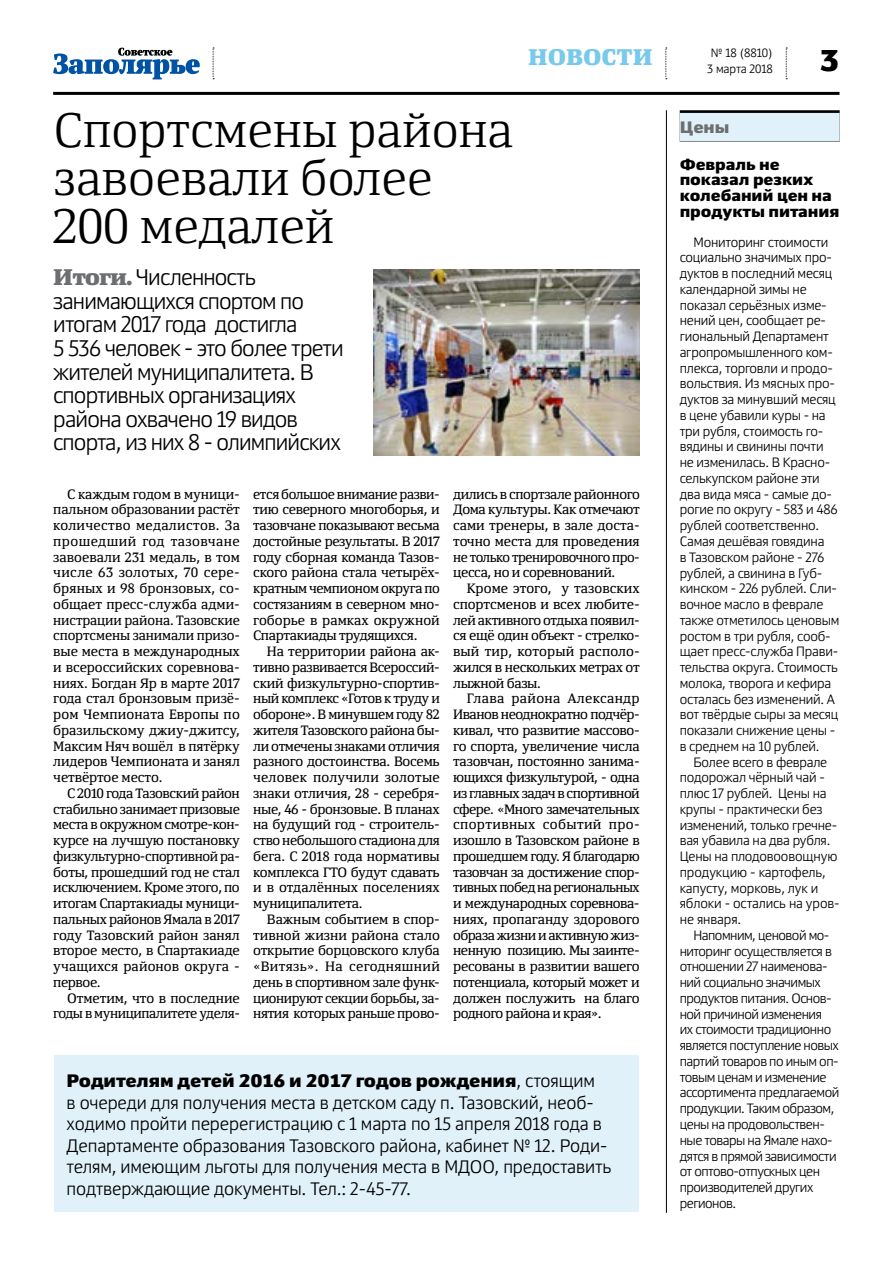
<style>
.page{position:relative;width:893px;height:1263px;background:#fff}
.page>*{position:absolute;margin:0;border:0;box-sizing:border-box;transform-origin:0 0}
.t1{font:300 48px/48px "Yefimov Serif";letter-spacing:-.005em;color:#000}
.t2{font:900 30px "Yefimov Sans";color:#000}
.t3{font:300 22.5px/23.7px "Yefimov Sans";letter-spacing:-.035em;color:#000}
.t4{font:900 22.5px "Yefimov Serif";letter-spacing:.005em;color:#78c9eb}
.t5{font:300 18px/21.6px "Yefimov Sans";letter-spacing:-.005em;color:#000}
.t6{font:900 16.5px "Yefimov Sans";color:#6d6e71}
.t7{font:900 15.75px/15.8px "Yefimov Sans";letter-spacing:-.005em;color:#000}
.t8{font:13.5px/15.8px "Yefimov Serif";letter-spacing:-.025em;color:#000;text-align:justify}
.t9{font:300 13.5px/15.8px "Yefimov Sans";letter-spacing:-.015em;color:#000}
.t10{font:300 13.5px/15.8px "Yefimov Sans";letter-spacing:-.035em;color:#000}
.t11{font:300 12px "Yefimov Sans";letter-spacing:-.005em;color:#000}
.s1{font-family:"Yefimov Serif";font-weight:900;color:#6d6e71}
.s2{font-weight:900}
</style>
<div class="page">
<div style="left:54px;top:1055px;width:585px;height:157px;background:#e1f1fa"></div>
<svg style="left:786px;top:48px;width:1px;height:31px"></svg>
<svg style="left:213px;top:48px;width:1px;height:31px"></svg>
<svg style="left:665px;top:48px;width:2px;height:31px"></svg>
<hr style="left:53px;top:92px;width:786px;height:3px;background:#000">
<svg style="left:53px;top:48px;width:147px;height:31px"></svg>
<div style="left:680px;top:110px;width:160px;height:32px;background:#080909"></div>
<div style="left:680px;top:113px;width:160px;height:28px;background:#e1f1fa"></div>
<img style="left:373px;top:269px;width:267px;height:186px">
<hr style="left:666px;top:110px;width:1px;height:1103px;background:#000">
<h3 class="t4" style="left:528px;top:42px;width:126px">НОВОСТИ</h3>
<p class="t11" style="left:711px;top:45px;width:63px">№ 18 (8810)</p>
<p class="t11" style="left:707px;top:61px;width:67px">3 марта 2018</p>
<h2 class="t2" style="left:819px;top:40px;width:21px">3</h2>
<h1 class="t1" style="left:53px;top:106px;width:462px">Спортсмены района завоевали более<br>200 медалей</h1>
<p class="t6" style="left:680px;top:117px;width:51px">Цены</p>
<p class="t7" style="left:680px;top:156px;width:161px">Февраль не показал резких колебаний цен на продукты питания</p>
<p class="t9" style="left:680px;top:234px;width:161px;text-indent:14px">Мониторинг стоимости социально значимых про&shy;дуктов в последний месяц календарной зимы не показал серьёзных изме&shy;нений цен, сообщает ре&shy;гиональный Департамент агропромышленного ком&shy;плекса, торговли и продо&shy;вольствия. Из мясных про&shy;дуктов за минувший месяц в цене убавили куры - на три рубля, стоимость го&shy;вядины и свинины почти не изменилась. В Красно&shy;селькупском районе эти два вида мяса - самые до&shy;рогие по округу - 583 и 486 рублей соответственно.<br>Самая дешёвая говядина<br>в Тазовском районе - 276 рублей, а свинина в Губ&shy;кинском - 226 рублей. Сли&shy;вочное масло в феврале также отметилось ценовым ростом в три рубля, сооб&shy;щает пресс-служба Прави&shy;тельства округа. Стоимость молока, творога и кефира осталась без изменений. А вот твёрдые сыры за месяц показали снижение цены - в среднем на 10 рублей.</p>
<p class="t9" style="left:680px;top:754px;width:161px;text-indent:14px">Более всего в феврале подорожал чёрный чай - плюс 17 рублей. Цены на крупы - практически без изменений, только гречне&shy;вая убавила на два рубля.<br>Цены на плодовоовощную продукцию - картофель, капусту, морковь, лук и яблоки - остались на уров&shy;не января.</p>
<p class="t10" style="left:680px;top:927px;width:161px;text-indent:14px">Напомним, ценовой мо&shy;ниторинг осуществляется в отношении 27 наименова&shy;ний социально значимых продуктов питания. Основ&shy;ной причиной изменения<br>их стоимости традиционно является поступление новых партий товаров по иным оп&shy;товым ценам и изменение ассортимента предлагаемой продукции. Таким образом, цены на продовольствен&shy;ные товары на Ямале нахо&shy;дятся в прямой зависимости от оптово-отпускных цен производителей других регионов.</p>
<h3 class="t3" style="left:53px;top:265px;width:292px"><span class="s1">Итоги.</span> Численность занимающихся спортом по итогам 2017 года достигла<br>5 536 человек - это более трети жителей муниципалитета. В спортивных организациях района охвачено 19 видов спорта, из них 8 - олимпийских</h3>
<p class="t8" style="left:253px;top:486px;width:188px">ется большое внимание разви&shy;тию северного многоборья, и тазовчане показывают весьма достойные результаты. В 2017 году сборная команда Тазов&shy;ского района стала четырёх&shy;кратным чемпионом округа по состязаниям в северном мно&shy;гоборье в рамках окружной Спартакиады трудящихся.</p>
<p class="t8" style="left:253px;top:643px;width:188px;text-indent:14px">На территории района ак&shy;тивно развивается Всероссий&shy;ский физкультурно-спортив&shy;ный комплекс «Готов к труду и обороне». В минувшем году 82 жителя Тазовского района бы&shy;ли отмечены знаками отличия разного достоинства. Восемь человек получили золотые знаки отличия, 28 - серебря&shy;ные, 46 - бронзовые. В планах на будущий год - строитель&shy;ство небольшого стадиона для бега. С 2018 года нормативы комплекса ГТО будут сдавать и в отдалённых поселениях муниципалитета.</p>
<p class="t8" style="left:253px;top:911px;width:188px;text-indent:14px">Важным событием в спор&shy;тивной жизни района стало открытие борцовского клуба «Витязь». На сегодняшний день в спортивном зале функ&shy;ционируют секции борьбы, за&shy;нятия которых раньше прово-</p>
<p class="t8" style="left:453px;top:486px;width:188px">дились в спортзале районного Дома культуры. Как отмечают сами тренеры, в зале доста&shy;точно места для проведения не только тренировочного про&shy;цесса, но и соревнований.</p>
<p class="t8" style="left:453px;top:580px;width:188px;text-indent:14px">Кроме этого, у тазовских спортсменов и всех любите&shy;лей активного отдыха появил&shy;ся ещё один объект - стрелко&shy;вый тир, который располо&shy;жился в нескольких метрах от лыжной базы.</p>
<p class="t8" style="left:453px;top:691px;width:188px;text-indent:14px">Глава района Александр Иванов неоднократно подчёр&shy;кивал, что развитие массово&shy;го спорта, увеличение числа тазовчан, постоянно занима&shy;ющихся физкультурой, - одна из главных задач в спортивной сфере. «Много замечательных спортивных событий про&shy;изошло в Тазовском районе в прошедшем году. Я благодарю тазовчан за достижение спор&shy;тивных побед на региональных и международных соревнова&shy;ниях, пропаганду здорового образа жизни и активную жиз&shy;ненную позицию. Мы заинте&shy;ресованы в развитии вашего потенциала, который может и должен послужить на благо родного района и края».</p>
<p class="t8" style="left:53px;top:486px;width:188px;text-indent:14px">С каждым годом в муници&shy;пальном образовании растёт количество медалистов. За прошедший год тазовчане завоевали 231 медаль, в том числе 63 золотых, 70 сере&shy;бряных и 98 бронзовых, со&shy;общает пресс-служба адми&shy;нистрации района. Тазовские спортсмены занимали призо&shy;вые места в международных и всероссийских соревнова&shy;ниях. Богдан Яр в марте 2017 года стал бронзовым призё&shy;ром Чемпионата Европы по бразильскому джиу-джитсу, Максим Няч вошёл в пятёрку лидеров Чемпионата и занял четвёртое место.</p>
<p class="t8" style="left:53px;top:785px;width:188px;text-indent:14px">С 2010 года Тазовский район стабильно занимает призовые места в окружном смотре-кон&shy;курсе на лучшую постановку физкультурно-спортивной ра&shy;боты, прошедший год не стал исключением. Кроме этого, по итогам Спартакиады муници&shy;пальных районов Ямала в 2017 году Тазовский район занял второе место, в Спартакиаде учащихся районов округа - первое.</p>
<p class="t8" style="left:53px;top:990px;width:188px;text-align:right">Отметим, что в последние годы в муниципалитете уделя-</p>
<p class="t5" style="left:67px;top:1070px;width:546px"><span class="s2">Родителям детей 2016 и 2017 годов рождения</span>, стоящим<br>в очереди для получения места в детском саду п. Тазовский, необ&shy;ходимо пройти перерегистрацию с 1 марта по 15 апреля 2018 года в Департаменте образования Тазовского района, кабинет № 12. Роди&shy;телям, имеющим льготы для получения места в МДОО, предоставить подтверждающие документы. Тел.: 2-45-77.</p>
</div>
